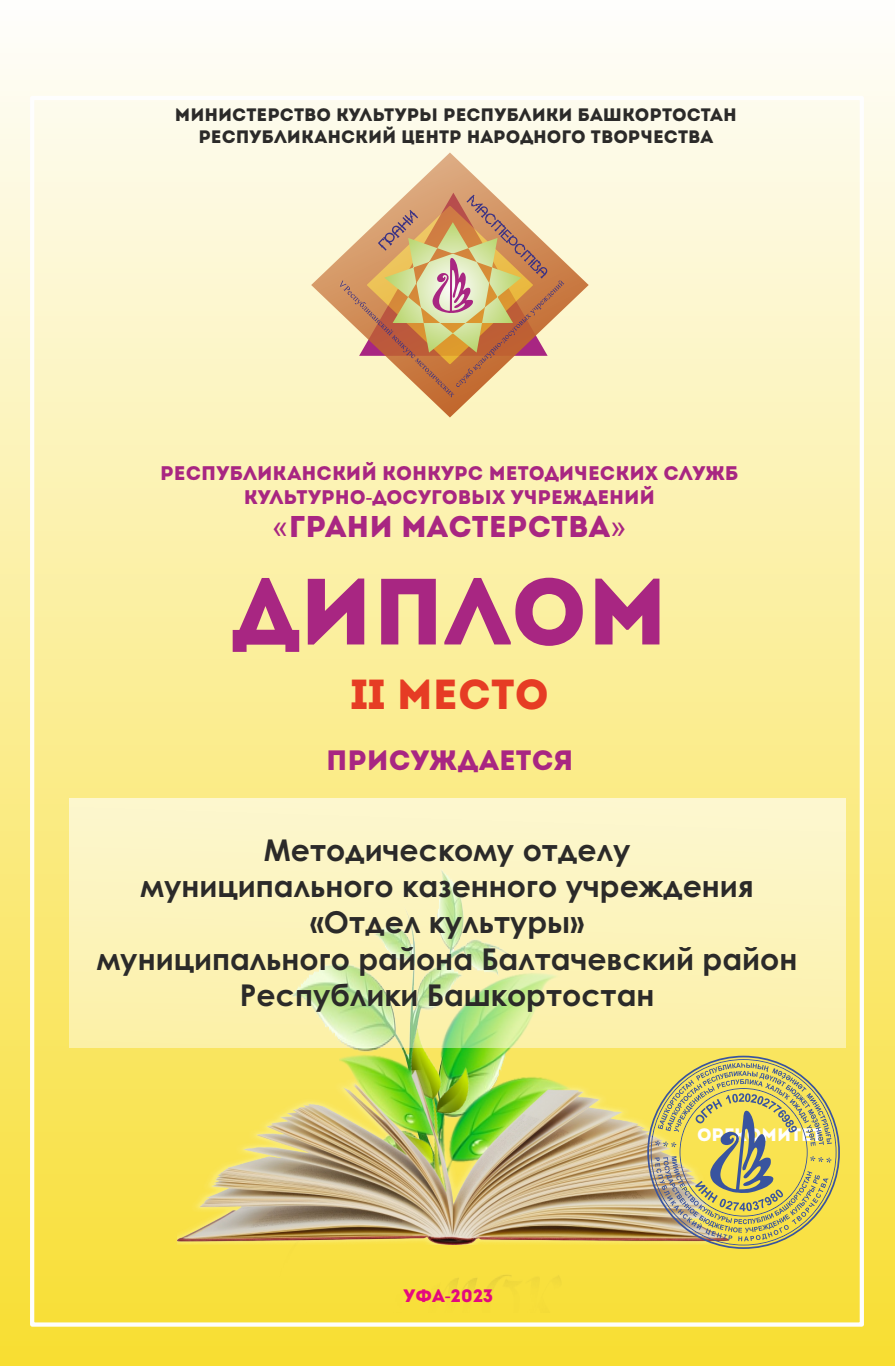
<style>
.page{position:relative;width:895px;height:1366px;background:#fff}
.page>*{position:absolute;margin:0;border:0;box-sizing:border-box;transform-origin:0 0}
.t1{font:93.75px "Intro";color:#a82682}
.t2{font:42px "Intro";color:#e63c24}
.t3{font:700 30px/36.3px "Century Gothic";color:#2b2a29;text-align:center}
.t4{font:30px "Intro";color:#a82682}
.t5{font:28.05px "Intro";color:#a82682}
.t6{font:19.65px/23.7px "Intro";color:#a82682;text-align:center}
.t7{font:18px/21.6px "Intro";color:#2b2a29;text-align:center}
.t8{font:18px "Intro";color:#fefefe}
.t9{font:18px "Intro";color:#e5097f}
.s1{font-family:"Arial"}
</style>
<div class="page">
<div style="left:0;top:0;width:894px;height:1365px;background:linear-gradient(to bottom,#fefefc,#f8de32)"></div>
<svg style="left:311px;top:152px;width:277px;height:265px;background:#f7eac5"></svg>
<svg style="left:339px;top:193px;width:225px;height:204px;background:#d7ae80"></svg>
<div style="left:30px;top:96px;width:833px;height:1230px;border:4px solid #fefefe"></div>
<img style="left:212px;top:1047px;width:399px;height:264px">
<img style="left:353px;top:1047px;width:184px;height:23px">
<img style="left:178px;top:1070px;width:469px;height:174px">
<svg style="left:69px;top:798px;width:775px;height:249px;background:#f7f2ba"></svg>
<svg style="left:647px;top:1055px;width:192px;height:193px;background:#cec167"></svg>
<p class="t7" style="left:175px;top:106px;width:563px">министерство культуры республики башкортостан республиканский центр народного творчества</p>
<p class="t6" style="left:160px;top:463px;width:579px">республиканский конкурс методических служб культурно<span class="s1">-</span>досуговых учреждений</p>
<p class="t4" style="left:272px;top:514px;width:356px"><span class="s1">«</span>ГРАНИ МАСТЕРСТВА<span class="s1">»</span></p>
<h1 class="t1" style="left:232px;top:574px;width:436px">ДИПЛОМ</h1>
<h2 class="t2" style="left:350px;top:677px;width:200px">II место</h2>
<p class="t5" style="left:326px;top:749px;width:249px">присуждается</p>
<p class="t3" style="left:97px;top:834px;width:701px">Методическому отделу<br>муниципального казенного учреждения «Отдел культуры»<br>муниципального района Балтачевский район<br>Республики Башкортостан</p>
<p class="t9" style="left:403px;top:1288px;width:91px">УФА<span class="s1">-</span>2023</p>
<p class="t8" style="left:696px;top:1127px;width:127px">оргкомитет</p>
</div>
